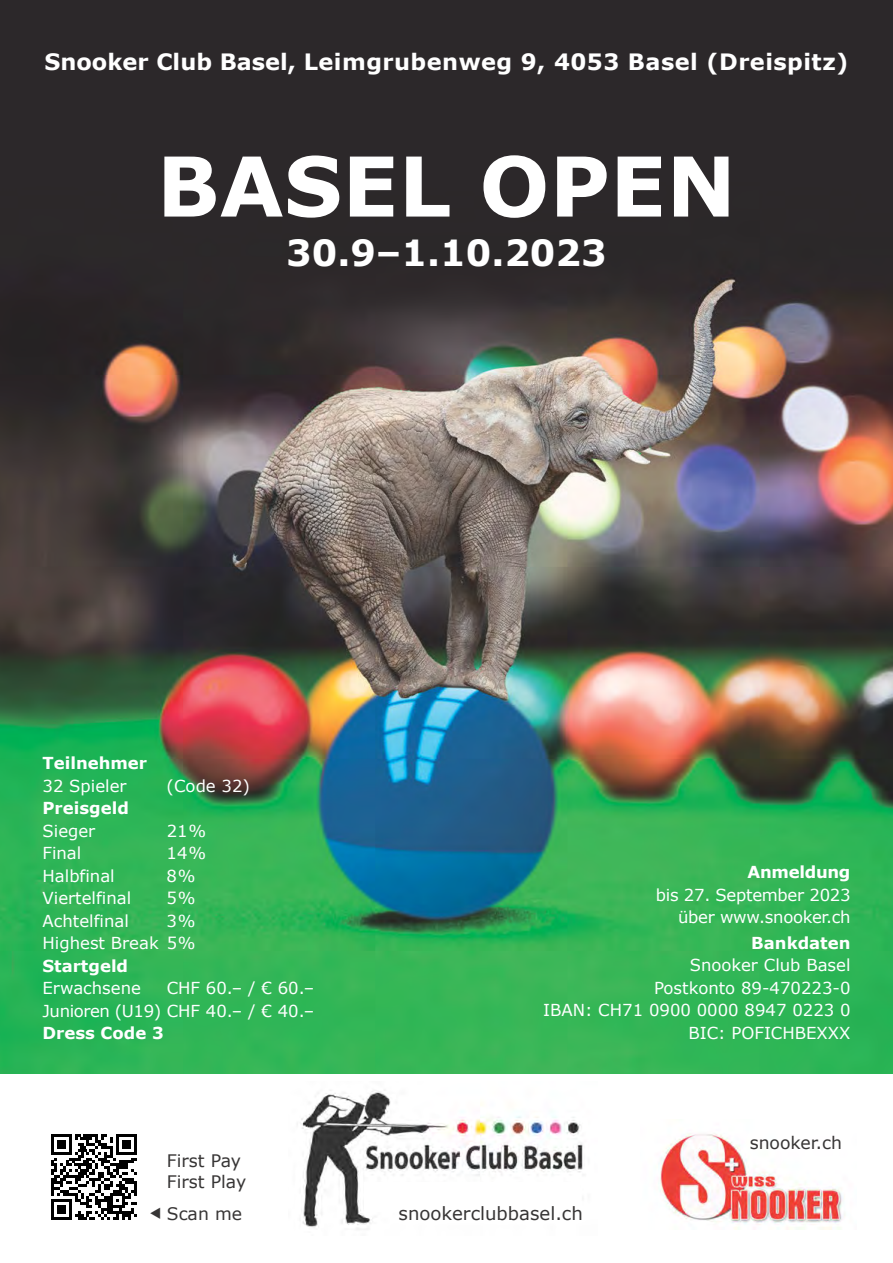
<style>
.page{position:relative;width:893px;height:1263px;background:#fff}
.page>*{position:absolute;margin:0;border:0;box-sizing:border-box;transform-origin:0 0}
.t1{font:700 82.5px "Verdana";color:#fff}
.t2{font:700 36px "Verdana";color:#fff}
.t3{font:700 22.5px "Verdana";letter-spacing:.02em;color:#fff}
.t4{font:18.15px "Verdana";color:#373535}
.t5{font:17.25px "Verdana";color:#373535}
.t6{font:16.5px "Verdana";color:#fff}
.t7{font:700 16.5px "Verdana";color:#fff}
.t8{font:16.5px "Verdana";letter-spacing:-.02em;color:#fff}
.t9{font:16.5px "Verdana";letter-spacing:-.025em;color:#fff}
.t10{font:700 16.5px "Verdana";letter-spacing:-.02em;color:#fff}
</style>
<div class="page">
<img style="left:0;top:0;width:893px;height:1074px">
<img style="left:301px;top:1091px;width:282px;height:139px">
<div style="left:364px;top:1182px;width:216px;height:30px;background:#fff"></div>
<svg style="left:51px;top:1134px;width:86px;height:86px"></svg>
<img style="left:658px;top:1134px;width:187px;height:95px">
<p class="t3" style="left:45px;top:48px;width:805px">Snooker Club Basel, Leimgrubenweg 9, 4053 Basel (Dreispitz)</p>
<p class="t1" style="left:157px;top:134px;width:581px">BASEL OPEN</p>
<p class="t2" style="left:286px;top:230px;width:322px">30.9–1.10.2023</p>
<p class="t7" style="left:43px;top:752px;width:106px">Teilnehmer</p>
<p class="t6" style="left:43px;top:775px;width:86px">32 Spieler</p>
<p class="t6" style="left:167px;top:775px;width:85px">(Code 32)</p>
<p class="t7" style="left:43px;top:797px;width:88px">Preisgeld</p>
<p class="t6" style="left:43px;top:820px;width:54px">Sieger</p>
<p class="t6" style="left:167px;top:820px;width:41px">21%</p>
<p class="t6" style="left:43px;top:842px;width:40px">Final</p>
<p class="t6" style="left:167px;top:842px;width:41px">14%</p>
<p class="t6" style="left:43px;top:865px;width:74px">Halbfinal</p>
<p class="t6" style="left:167px;top:865px;width:31px">8%</p>
<p class="t6" style="left:43px;top:887px;width:90px">Viertelfinal</p>
<p class="t6" style="left:167px;top:887px;width:31px">5%</p>
<p class="t6" style="left:43px;top:910px;width:88px">Achtelfinal</p>
<p class="t6" style="left:167px;top:910px;width:31px">3%</p>
<p class="t6" style="left:43px;top:932px;width:155px">Highest Break 5%</p>
<p class="t7" style="left:43px;top:955px;width:87px">Startgeld</p>
<p class="t6" style="left:43px;top:977px;width:100px">Erwachsene</p>
<p class="t6" style="left:167px;top:977px;width:149px">CHF 60.– / € 60.–</p>
<p class="t9" style="left:43px;top:1000px;width:273px">Junioren (U19) CHF 40.– / € 40.–</p>
<p class="t7" style="left:43px;top:1022px;width:123px">Dress Code 3</p>
<p class="t5" style="left:167px;top:1150px;width:76px">First Pay</p>
<p class="t5" style="left:167px;top:1170px;width:81px">First Play</p>
<p class="t10" style="left:748px;top:861px;width:104px">Anmeldung</p>
<p class="t8" style="left:656px;top:884px;width:196px">bis 27. September 2023</p>
<p class="t8" style="left:678px;top:907px;width:174px">über www.snooker.ch</p>
<p class="t7" style="left:751px;top:932px;width:101px">Bankdaten</p>
<p class="t6" style="left:690px;top:955px;width:162px">Snooker Club Basel</p>
<p class="t6" style="left:654px;top:977px;width:198px">Postkonto 89-470223-0</p>
<p class="t6" style="left:543px;top:1000px;width:309px">IBAN: CH71 0900 0000 8947 0223 0</p>
<p class="t6" style="left:688px;top:1022px;width:164px">BIC: POFICHBEXXX</p>
<p class="t5" style="left:750px;top:1132px;width:94px">snooker.ch</p>
<p class="t5" style="left:167px;top:1202px;width:77px">Scan me</p>
<p class="t4" style="left:399px;top:1201px;width:186px">snookerclubbasel.ch</p>
</div>
